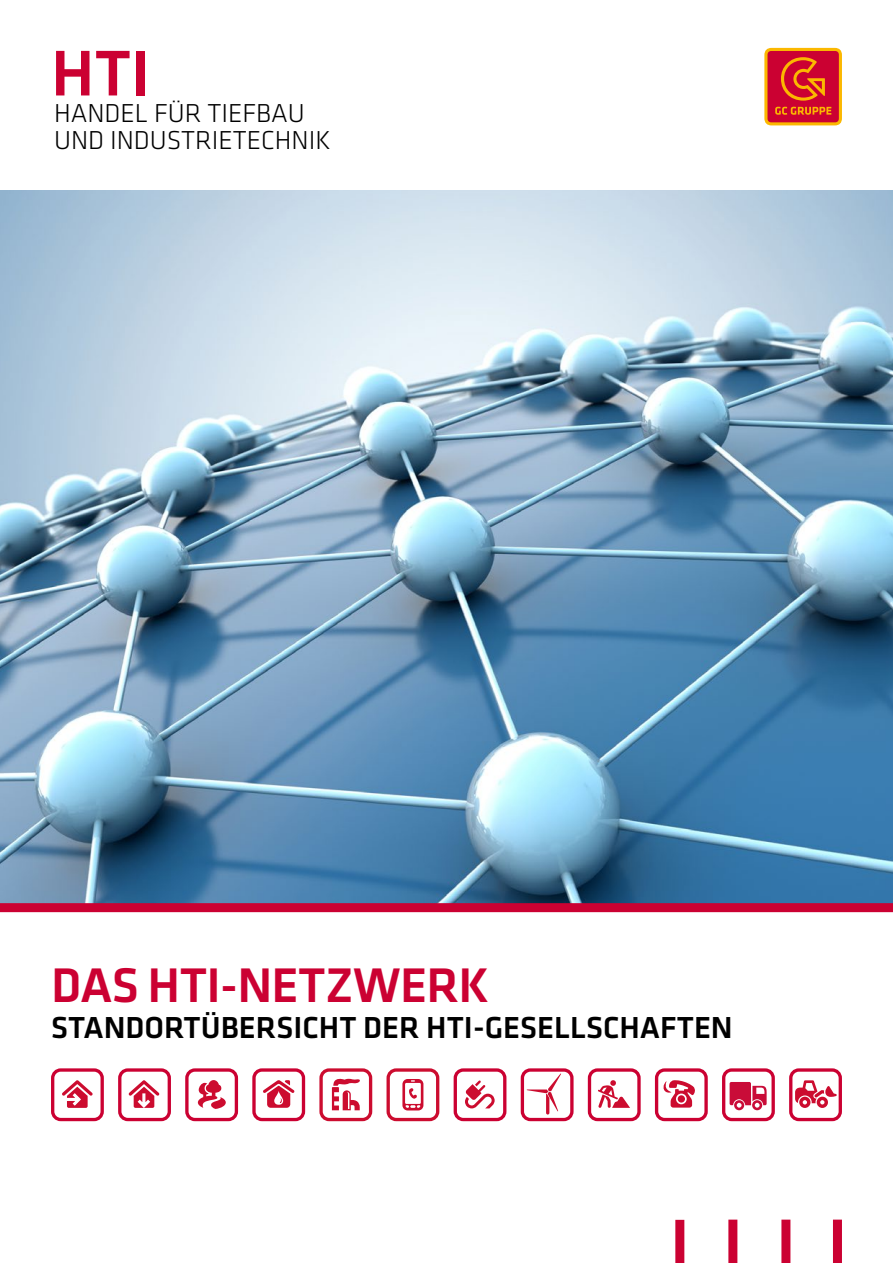
<style>
.page{position:relative;width:893px;height:1263px;background:#fff}
.page>*{position:absolute;margin:0;border:0;box-sizing:border-box;transform-origin:0 0}
.t1{font:500 63.75px "GC Klavika Head";color:#cb0132}
.t2{font:500 48px "GC Klavika Head";letter-spacing:-.015em;color:#cb0132}
.t3{font:500 31.5px "GC Klavika";color:#000}
.t4{font:300 26.85px/26.8px "GC Klavika";color:#000}
</style>
<div class="page">
<img style="left:0;top:190px;width:893px;height:713px">
<div style="left:833px;top:1219px;width:9px;height:44px;background:#cb0132"></div>
<div style="left:781px;top:1219px;width:9px;height:44px;background:#cb0132"></div>
<div style="left:728px;top:1219px;width:9px;height:44px;background:#cb0132"></div>
<div style="left:675px;top:1220px;width:9px;height:43px;background:#cb0132"></div>
<div style="left:764px;top:48px;width:78px;height:77px;background:#fbb800;border-radius:7px"></div>
<div style="left:767px;top:51px;width:72px;height:71px;background:#cb0132;border-radius:4px"></div>
<svg style="left:781px;top:57px;width:44px;height:44px"></svg>
<svg style="left:775px;top:107px;width:56px;height:8px"></svg>
<div style="left:0;top:903px;width:893px;height:9px;background:#cb0132"></div>
<div style="left:789px;top:1068px;width:53px;height:53px;border:3px solid #cb0132;border-radius:8px"></div>
<svg style="left:795px;top:1080px;width:42px;height:28px"></svg>
<div style="left:51px;top:1068px;width:53px;height:53px;border:3px solid #cb0132;border-radius:8px"></div>
<svg style="left:62px;top:1080px;width:31px;height:28px"></svg>
<div style="left:118px;top:1068px;width:53px;height:53px;border:3px solid #cb0132;border-radius:8px"></div>
<svg style="left:129px;top:1080px;width:30px;height:28px"></svg>
<div style="left:185px;top:1068px;width:53px;height:53px;border:3px solid #cb0132;border-radius:8px"></div>
<svg style="left:198px;top:1080px;width:28px;height:29px"></svg>
<div style="left:252px;top:1068px;width:53px;height:53px;border:3px solid #cb0132;border-radius:8px"></div>
<svg style="left:263px;top:1080px;width:32px;height:28px"></svg>
<div style="left:319px;top:1068px;width:53px;height:53px;border:3px solid #cc0c2f;border-radius:8px"></div>
<svg style="left:332px;top:1078px;width:28px;height:32px"></svg>
<div style="left:386px;top:1068px;width:53px;height:53px;border:3px solid #cc0c2f;border-radius:8px"></div>
<svg style="left:402px;top:1079px;width:21px;height:31px"></svg>
<div style="left:454px;top:1068px;width:52px;height:53px;border:3px solid #cb0132;border-radius:8px"></div>
<svg style="left:465px;top:1080px;width:30px;height:28px"></svg>
<div style="left:521px;top:1068px;width:53px;height:53px;border:3px solid #cb0132;border-radius:8px"></div>
<svg style="left:526px;top:1073px;width:35px;height:41px"></svg>
<div style="left:588px;top:1068px;width:53px;height:53px;border:3px solid #cb0132;border-radius:8px"></div>
<svg style="left:598px;top:1080px;width:32px;height:28px"></svg>
<div style="left:655px;top:1068px;width:53px;height:53px;border:3px solid #cb0132;border-radius:8px"></div>
<svg style="left:663px;top:1080px;width:32px;height:27px"></svg>
<div style="left:722px;top:1068px;width:53px;height:53px;border:3px solid #cb0132;border-radius:8px"></div>
<svg style="left:730px;top:1082px;width:37px;height:28px"></svg>
<h1 class="t1" style="left:51px;top:28px;width:101px">HTI</h1>
<p class="t4" style="left:54px;top:99px;width:278px">HANDEL FÜR TIEFBAU<br>UND INDUSTRIETECHNIK</p>
<h2 class="t2" style="left:51px;top:951px;width:440px">DAS HTI-NETZWERK</h2>
<p class="t3" style="left:51px;top:1006px;width:683px">STANDORTÜBERSICHT DER HTI-GESELLSCHAFTEN</p>
</div>
